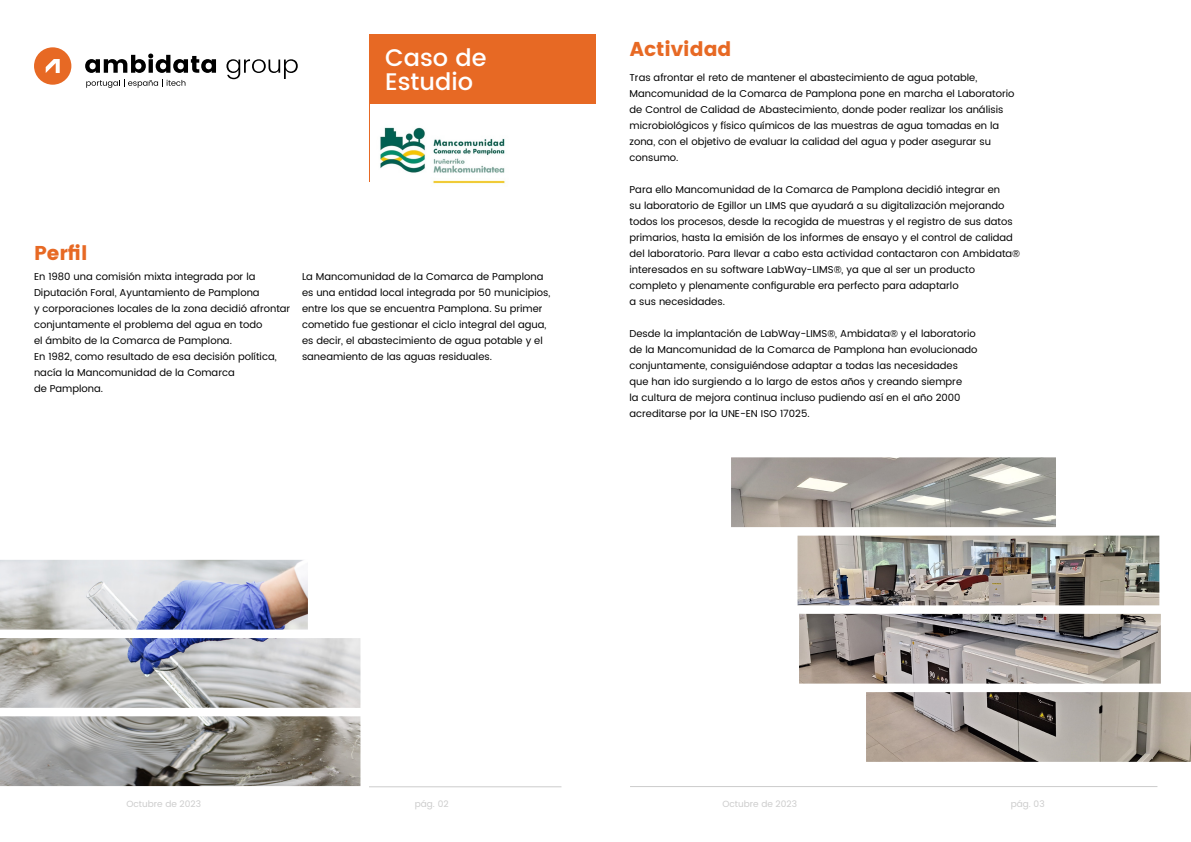
<style>
.page{position:relative;width:1191px;height:842px;background:#fff}
.page>*{position:absolute;margin:0;border:0;box-sizing:border-box;transform-origin:0 0}
.t1{font:500 24px/24px "Poppins";color:#fff}
.t2{font:20px "Poppins";color:#e76924}
.t3{font:10px/16px "Poppins";color:#000}
.t4{font:9px "Poppins";color:#ccc}
</style>
<div class="page">
<img style="left:0;top:560px;width:360px;height:226px">
<svg style="left:85px;top:54px;width:131px;height:19px"></svg>
<svg style="left:226px;top:59px;width:72px;height:20px"></svg>
<svg style="left:86px;top:79px;width:99px;height:9px"></svg>
<svg style="left:34px;top:47px;width:37px;height:38px"></svg>
<hr style="left:369px;top:786px;width:192px;height:1px;background:#ccc">
<hr style="left:630px;top:786px;width:527px;height:1px;background:#ccc">
<img style="left:731px;top:457px;width:460px;height:305px">
<div style="left:369px;top:34px;width:226px;height:70px;background:#e76924"></div>
<hr style="left:369px;top:34px;width:1px;height:148px;background:#e76924">
<img style="left:380px;top:127px;width:125px;height:57px">
<p class="t2" style="left:34px;top:242px;width:55px">Perfil</p>
<p class="t1" style="left:385px;top:46px;width:103px">Caso de<br>Estudio</p>
<p class="t3" style="left:34px;top:269px;width:258px">En 1980 una comisión mixta integrada por la Diputación Foral, Ayuntamiento de Pamplona<br>y corporaciones locales de la zona decidió afrontar conjuntamente el problema del agua en todo<br>el ámbito de la Comarca de Pamplona.<br>En 1982, como resultado de esa decisión política, nacía la Mancomunidad de la Comarca<br>de Pamplona.</p>
<p class="t3" style="left:302px;top:269px;width:250px">La Mancomunidad de la Comarca de Pamplona es una entidad local integrada por 50 municipios, entre los que se encuentra Pamplona. Su primer cometido fue gestionar el ciclo integral del agua, es decir, el abastecimiento de agua potable y el saneamiento de las aguas residuales.</p>
<p class="t2" style="left:630px;top:38px;width:103px">Actividad</p>
<p class="t3" style="left:629px;top:70px;width:386px">Tras afrontar el reto de mantener el abastecimiento de agua potable, Mancomunidad de la Comarca de Pamplona pone en marcha el Laboratorio de Control de Calidad de Abastecimiento, donde poder realizar los análisis microbiológicos y físico químicos de las muestras de agua tomadas en la zona, con el objetivo de evaluar la calidad del agua y poder asegurar su consumo.</p>
<p class="t3" style="left:629px;top:182px;width:392px">Para ello Mancomunidad de la Comarca de Pamplona decidió integrar en<br>su laboratorio de Egillor un LIMS que ayudará a su digitalización mejorando todos los procesos, desde la recogida de muestras y el registro de sus datos primarios, hasta la emisión de los informes de ensayo y el control de calidad del laboratorio. Para llevar a cabo esta actividad contactaron con Ambidata® interesados en su software LabWay-LIMS®, ya que al ser un producto completo y plenamente configurable era perfecto para adaptarlo<br>a sus necesidades.</p>
<p class="t3" style="left:629px;top:326px;width:349px">Desde la implantación de LabWay-LIMS®, Ambidata® y el laboratorio de la Mancomunidad de la Comarca de Pamplona han evolucionado conjuntamente, consiguiéndose adaptar a todas las necesidades que han ido surgiendo a lo largo de estos años y creando siempre<br>la cultura de mejora continua incluso pudiendo así en el año 2000 acreditarse por la UNE-EN ISO 17025.</p>
<p class="t4" style="left:126px;top:797px;width:76px">Octubre de 2023</p>
<p class="t4" style="left:415px;top:797px;width:35px">pág. 02</p>
<p class="t4" style="left:722px;top:797px;width:76px">Octubre de 2023</p>
<p class="t4" style="left:1010px;top:797px;width:35px">pág. 03</p>
</div>
